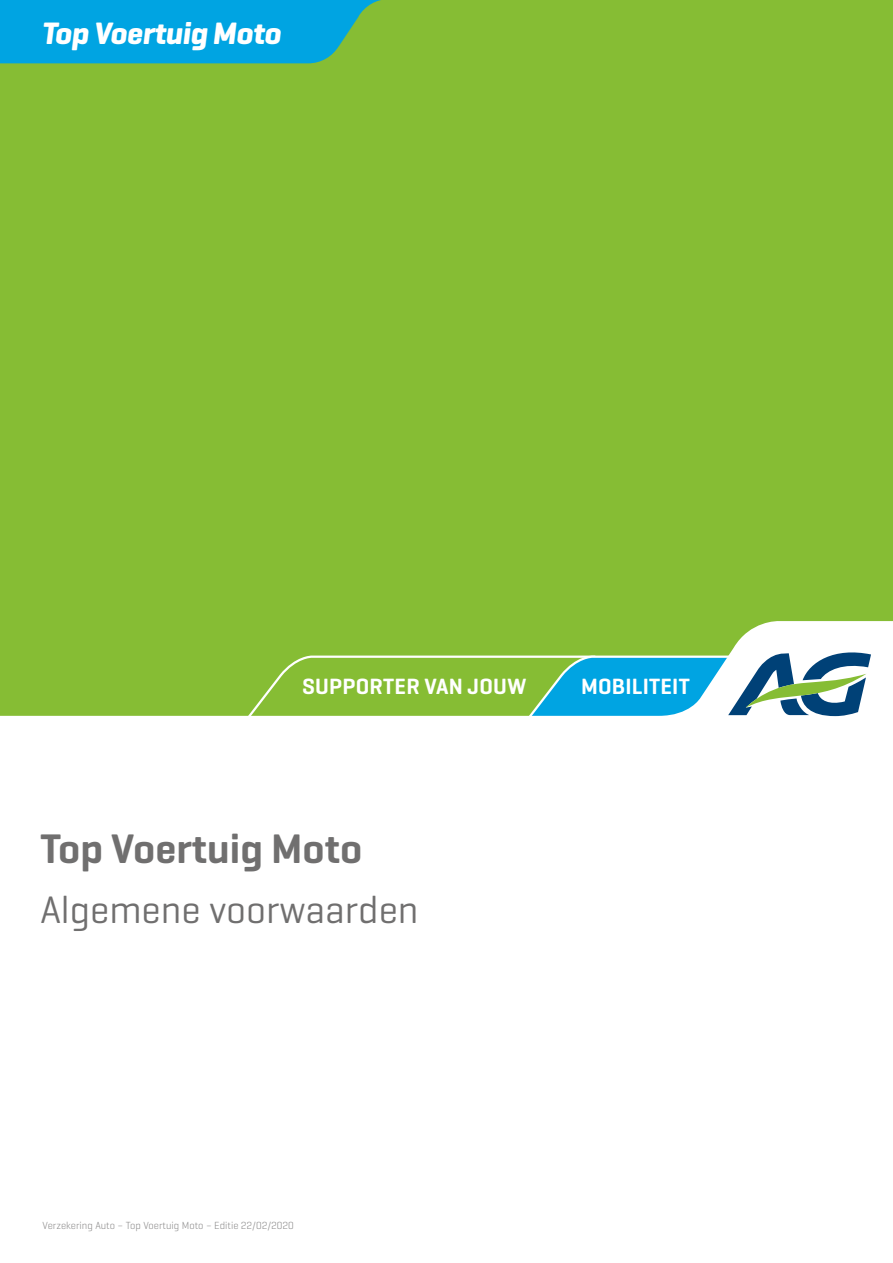
<style>
.page{position:relative;width:893px;height:1263px;background:#fff}
.page>*{position:absolute;margin:0;border:0;box-sizing:border-box;transform-origin:0 0}
.t1{font:600 42px "Geogrotesque";color:#706f6f}
.t2{font:39px "Geogrotesque";color:#706f6f}
.t3{font:italic 700 31.5px "Geogrotesque";letter-spacing:-.01em;color:#fff}
.t4{font:600 22.5px "Geogrotesque";letter-spacing:.01em;color:#fff}
.t5{font:300 10.5px "Geogrotesque";color:#898888}
</style>
<div class="page">
<div style="left:0;top:0;width:893px;height:741px;background:#86bd34"></div>
<svg style="left:0;top:0;width:381px;height:63px;background:#0ba6d3"></svg>
<svg style="left:0;top:621px;width:893px;height:120px"></svg>
<svg style="left:242px;top:647px;width:629px;height:90px"></svg>
<h3 class="t3" style="left:41px;top:14px;width:241px">Top Voertuig Moto</h3>
<h3 class="t4" style="left:302px;top:672px;width:226px">SUPPORTER VAN JOUW</h3>
<h3 class="t4" style="left:581px;top:672px;width:110px">MOBILITEIT</h3>
<h1 class="t1" style="left:40px;top:822px;width:323px">Top Voertuig Moto</h1>
<h2 class="t2" style="left:40px;top:885px;width:380px">Algemene voorwaarden</h2>
<p class="t5" style="left:43px;top:1219px;width:253px">Verzekering Auto – Top Voertuig Moto – Editie 22/02/2020</p>
</div>
